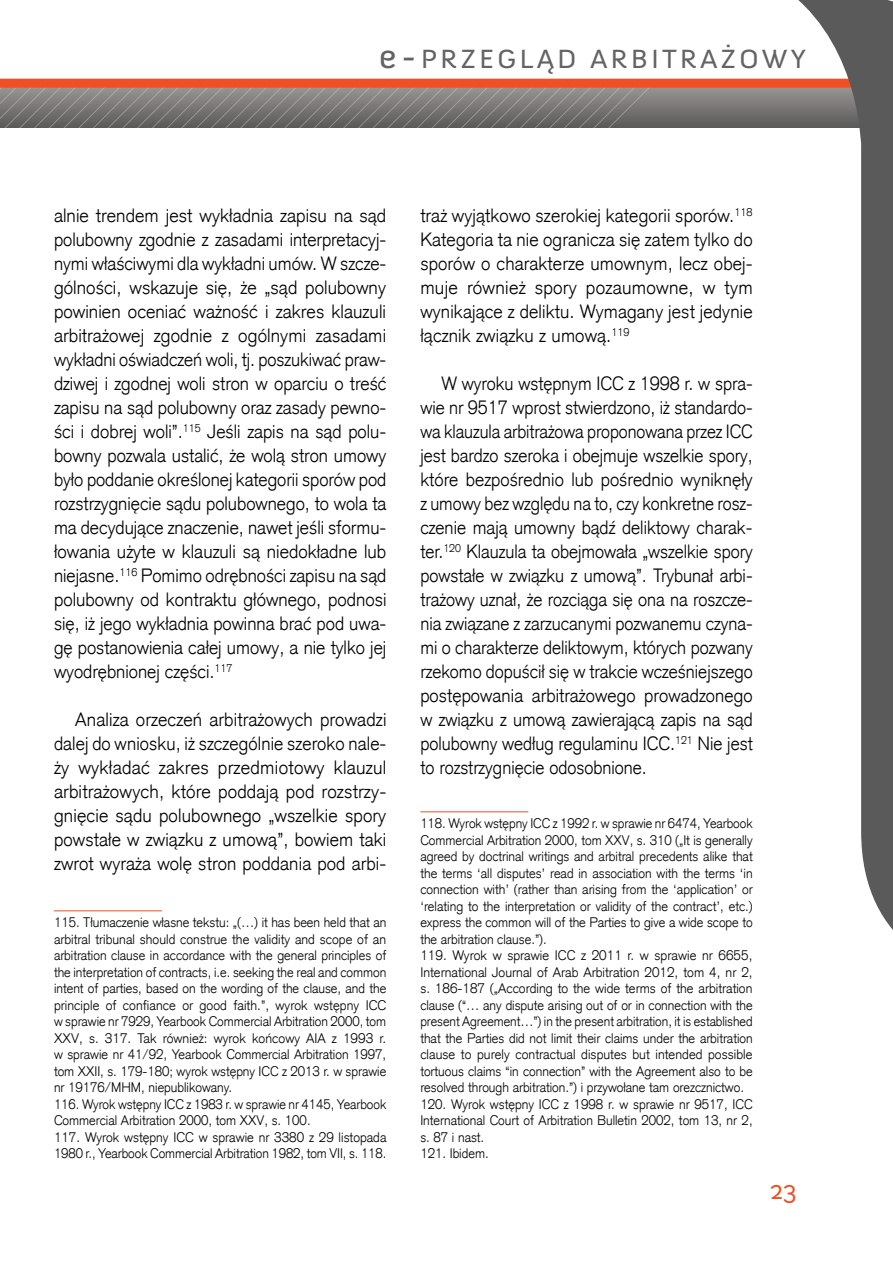
<style>
.page{position:relative;width:893px;height:1263px;background:#fff}
.page>*{position:absolute;margin:0;border:0;box-sizing:border-box;transform-origin:0 0}
.t1{font:27px "Anivers";letter-spacing:.1em;color:#636363;scale:1.1 1}
.t2{font:26.4px "Anivers";color:#f05023}
.t3{font:300 18.75px/24px "Akzidenz Grotesk CE";color:#000;text-align:justify}
.t4{font:300 18.75px/24px "Akzidenz Grotesk CE";color:#000;text-align:justify;scale:.96 1}
.t5{font:300 13.5px/16.5px "Akzidenz Grotesk CE";color:#000}
.s1{font-size:34.65px}
</style>
<div class="page">
<svg style="left:654px;top:88px;width:138px;height:40px;background:#777675"></svg>
<svg style="left:0;top:88px;width:654px;height:40px;background:#7b7978"></svg>
<div style="left:0;top:79px;width:893px;height:9px;background:#f05023"></div>
<svg style="left:792px;top:0;width:101px;height:930px"></svg>
<hr style="left:54px;top:910px;width:108px;height:1px;background:#f05023">
<hr style="left:420px;top:811px;width:108px;height:1px;background:#f05023">
<h1 class="t1" style="left:379px;top:44px;width:390px"><span class="s1">e-</span>PRZEGLĄD ARBITRAŻOWY</h1>
<p class="t3" style="left:54px;top:203px;width:334px">alnie trendem jest wykładnia zapisu na sąd polubowny zgodnie z zasadami interpretacyj&shy;nymi właściwymi dla wykładni umów. W szcze&shy;gólności, wskazuje się, że „sąd polubowny powinien oceniać ważność i zakres klauzuli arbitrażowej zgodnie z ogólnymi zasadami wykładni oświadczeń woli, tj. poszukiwać praw&shy;dziwej i zgodnej woli stron w oparciu o treść zapisu na sąd polubowny oraz zasady pewno&shy;ści i dobrej woli”.<sup>115</sup> Jeśli zapis na sąd polu&shy;bowny pozwala ustalić, że wolą stron umowy było poddanie określonej kategorii sporów pod rozstrzygnięcie sądu polubownego, to wola ta ma decydujące znaczenie, nawet jeśli sformu&shy;łowania użyte w klauzuli są niedokładne lub niejasne.<sup>116</sup> Pomimo odrębności zapisu na sąd polubowny od kontraktu głównego, podnosi się, iż jego wykładnia powinna brać pod uwa&shy;gę postanowienia całej umowy, a nie tylko jej wyodrębnionej części.<sup>117</sup></p>
<p class="t3" style="left:54px;top:707px;width:334px;text-indent:21px">Analiza orzeczeń arbitrażowych prowadzi dalej do wniosku, iż szczególnie szeroko nale&shy;ży wykładać zakres przedmiotowy klauzul arbitrażowych, które poddają pod rozstrzy&shy;gnięcie sądu polubownego „wszelkie spory powstałe w związku z umową”, bowiem taki zwrot wyraża wolę stron poddania pod arbi-</p>
<p class="t5" style="left:54px;top:914px;width:334px">115. Tłumaczenie własne tekstu: „(…) it has been held that an arbitral tribunal should construe the validity and scope of an arbitration clause in accordance with the general principles of the interpretation of contracts, i.e. seeking the real and common intent of parties, based on the wording of the clause, and the principle of confiance or good faith.”, wyrok wstępny ICC w sprawie nr 7929, Yearbook Commercial Arbitration 2000, tom XXV, s. 317. Tak również: wyrok końcowy AIA z 1993 r. w sprawie nr 41/92, Yearbook Commercial Arbitration 1997, tom XXII, s. 179-180; wyrok wstępny ICC z 2013 r. w sprawie nr 19176/MHM, niepublikowany.<br>116. Wyrok wstępny ICC z 1983 r. w sprawie nr 4145, Yearbook Commercial Arbitration 2000, tom XXV, s. 100.<br>117. Wyrok wstępny ICC w sprawie nr 3380 z 29 listopada 1980 r., Yearbook Commercial Arbitration 1982, tom VII, s. 118.</p>
<p class="t3" style="left:420px;top:203px;width:334px">traż wyjątkowo szerokiej kategorii sporów.<sup>118<br></sup>Kategoria ta nie ogranicza się zatem tylko do sporów o charakterze umownym, lecz obej&shy;muje również spory pozaumowne, w tym wynikające z deliktu. Wymagany jest jedynie łącznik związku z umową.<sup>119</sup></p>
<p class="t4" style="left:420px;top:371px;width:348px;text-indent:21px">W wyroku wstępnym ICC z 1998 r. w spra&shy;wie nr 9517 wprost stwierdzono, iż standardo&shy;wa klauzula arbitrażowa proponowana przez ICC jest bardzo szeroka i obejmuje wszelkie spory, które bezpośrednio lub pośrednio wyniknęły z umowy bez względu na to, czy konkretne rosz&shy;czenie mają umowny bądź deliktowy charak&shy;ter.<sup>120</sup> Klauzula ta obejmowała „wszelkie spory powstałe w związku z umową”. Trybunał arbi&shy;trażowy uznał, że rozciąga się ona na roszcze&shy;nia związane z zarzucanymi pozwanemu czyna&shy;mi o charakterze deliktowym, których pozwany rzekomo dopuścił się w trakcie wcześniejszego postępowania arbitrażowego prowadzonego w związku z umową zawierającą zapis na sąd polubowny według regulaminu ICC.<sup>121</sup> Nie jest to rozstrzygnięcie odosobnione.</p>
<p class="t5" style="left:420px;top:815px;width:334px">118. Wyrok wstępny ICC z 1992 r. w sprawie nr 6474, Yearbook Commercial Arbitration 2000, tom XXV, s. 310 („It is generally agreed by doctrinal writings and arbitral precedents alike that the terms ‘all disputes’ read in association with the terms ‘in connection with’ (rather than arising from the ‘application’ or ‘relating to the interpretation or validity of the contract’, etc.) express the common will of the Parties to give a wide scope to the arbitration clause.”).<br>119. Wyrok w sprawie ICC z 2011 r. w sprawie nr 6655, International Journal of Arab Arbitration 2012, tom 4, nr 2, s. 186-187 („According to the wide terms of the arbitration clause (“… any dispute arising out of or in connection with the present Agreement…”) in the present arbitration, it is established that the Parties did not limit their claims under the arbitration clause to purely contractual disputes but intended possible tortuous claims “in connection” with the Agreement also to be resolved through arbitration.”) i przywołane tam orezcznictwo.<br>120. Wyrok wstępny ICC z 1998 r. w sprawie nr 9517, ICC International Court of Arbitration Bulletin 2002, tom 13, nr 2, s. 87 i nast.<br>121. Ibidem.</p>
<h2 class="t2" style="left:770px;top:1175px;width:29px">23</h2>
</div>
